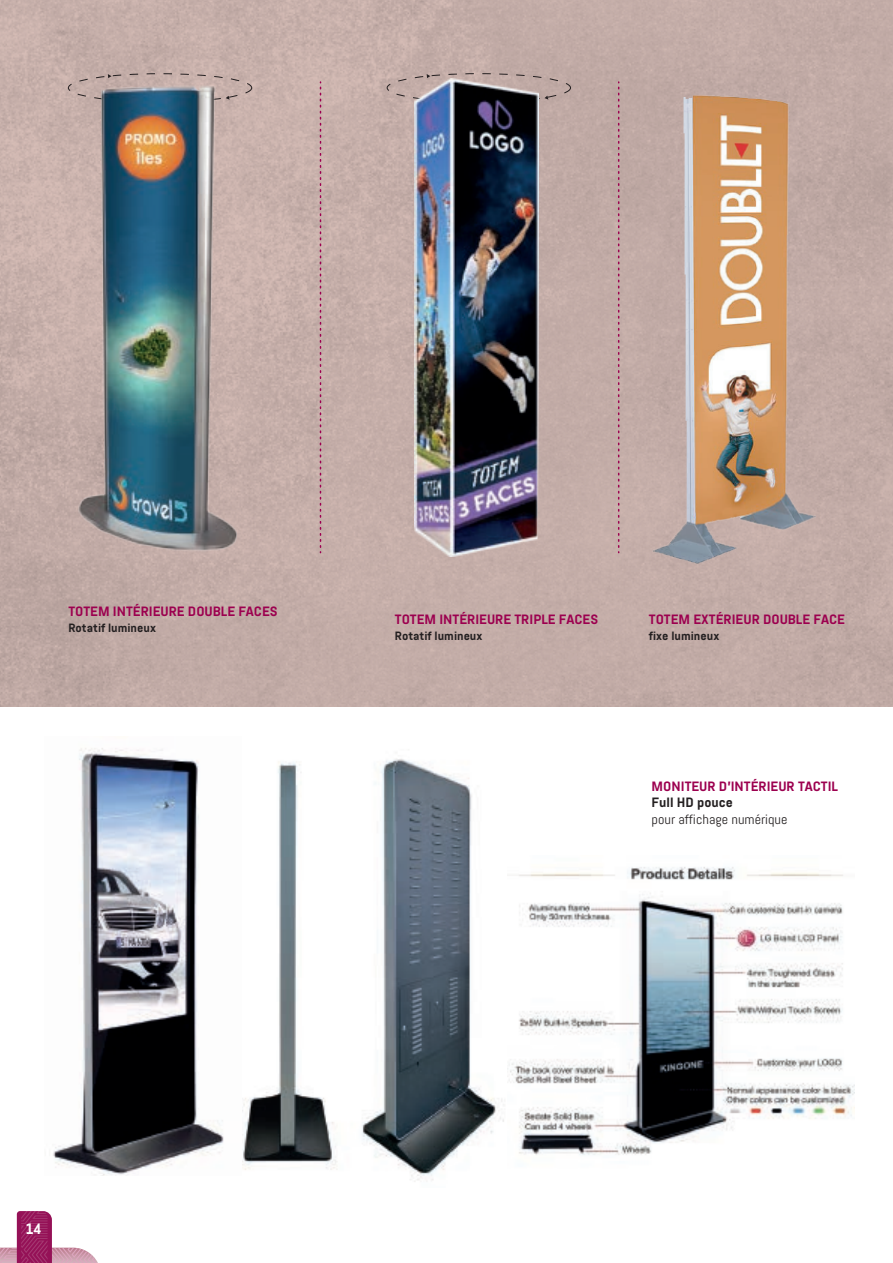
<style>
.page{position:relative;width:893px;height:1263px;background:#fff}
.page>*{position:absolute;margin:0;border:0;box-sizing:border-box;transform-origin:0 0}
.t1{font:700 15px "Abel Pro";color:#fff}
.t2{font:700 13.5px/16.5px "Abel Pro";color:#9c004f;scale:1.04 1}
.t3{font:700 12px "Abel Pro";color:#231f20;scale:1.04 1}
.s1{color:#231f20}
.s2{font-weight:400;color:#231f20}
</style>
<div class="page">
<svg style="left:0;top:1211px;width:98px;height:52px"></svg>
<img style="left:0;top:0;width:893px;height:706px">
<div style="left:68px;top:73px;width:184px;height:29px;border:1px dashed #231f20;border-radius:50%"></div>
<img style="left:69px;top:77px;width:182px;height:490px">
<div style="left:387px;top:73px;width:184px;height:29px;border:1px dashed #231f20;border-radius:50%"></div>
<svg style="left:427px;top:74px;width:3px;height:4px"></svg>
<svg style="left:544px;top:96px;width:4px;height:4px"></svg>
<img style="left:415px;top:78px;width:124px;height:478px">
<img style="left:652px;top:96px;width:164px;height:469px">
<svg style="left:320px;top:82px;width:1px;height:471px"></svg>
<svg style="left:618px;top:82px;width:1px;height:471px"></svg>
<img style="left:507px;top:867px;width:348px;height:288px">
<img style="left:242px;top:758px;width:262px;height:424px">
<img style="left:53px;top:748px;width:171px;height:427px">
<p class="t2" style="left:68px;top:603px;width:203px">TOTEM INTÉRIEURE DOUBLE FACES</p>
<p class="t3" style="left:68px;top:620px;width:86px">Rotatif lumineux</p>
<p class="t2" style="left:395px;top:611px;width:197px">TOTEM INTÉRIEURE TRIPLE FACES</p>
<p class="t3" style="left:395px;top:628px;width:86px">Rotatif lumineux</p>
<p class="t2" style="left:649px;top:611px;width:190px">TOTEM EXTÉRIEUR DOUBLE FACE</p>
<p class="t3" style="left:649px;top:628px;width:69px">fixe lumineux</p>
<p class="t2" style="left:652px;top:778px;width:181px">MONITEUR D’INTÉRIEUR TACTIL<br><span class="s1">Full HD pouce<br></span><span class="s2">pour affichage numérique</span></p>
<p class="t1" style="left:26px;top:1218px;width:17px">14</p>
</div>
